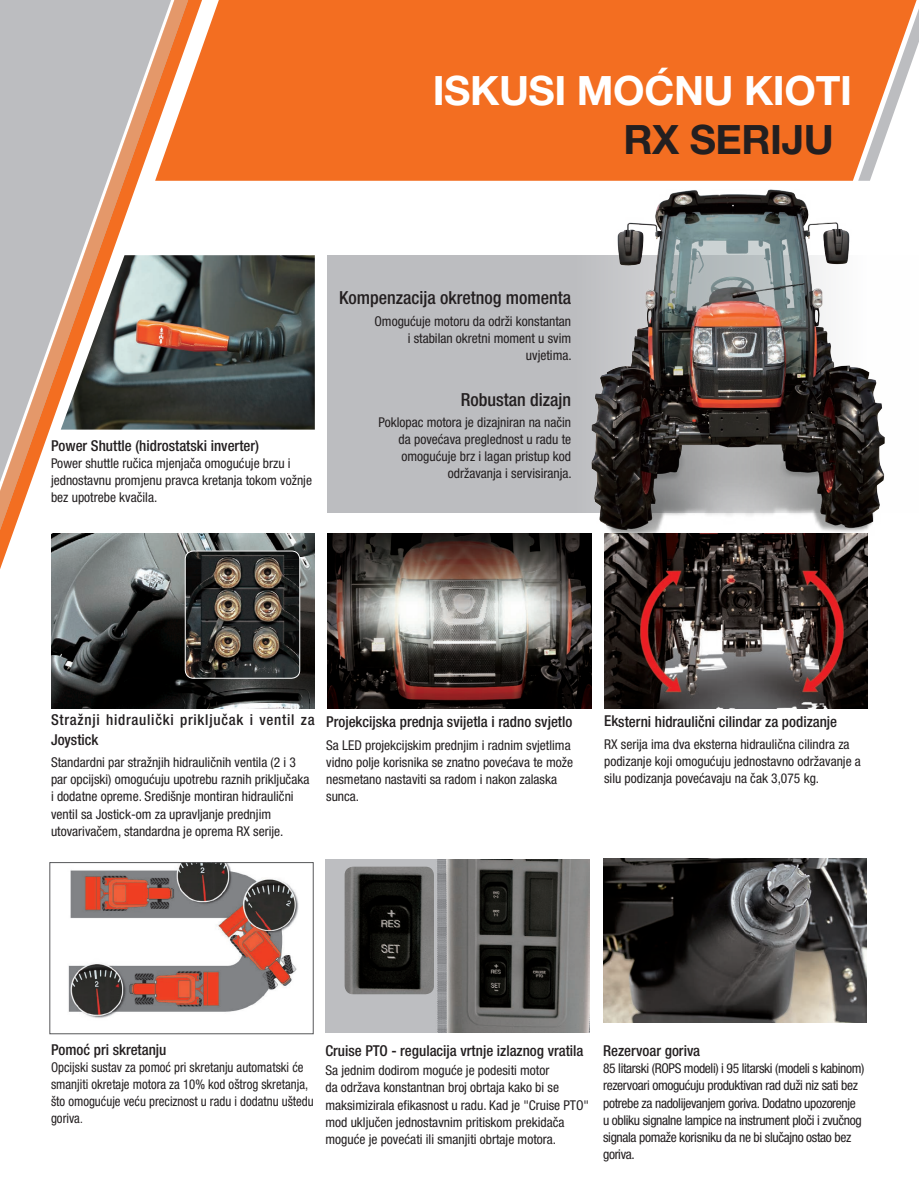
<style>
.page{position:relative;width:919px;height:1191px;background:#fff}
.page>*{position:absolute;margin:0;border:0;box-sizing:border-box;transform-origin:0 0}
.t1{font:700 40.5px "Helvetica Neue LT Pro";letter-spacing:-.01em;color:#fff}
.t2{font:700 40.5px "Helvetica Neue LT Pro";letter-spacing:-.01em;color:#231f20}
.t3{font:500 condensed 18px "Helvetica Neue LT Std";color:#231f20}
.t4{font:500 condensed 18px "Helvetica Neue LT Pro";color:#231f20}
.t5{font:500 condensed 15px "Helvetica Neue LT Std";color:#231f20}
.t6{font:500 condensed 15px "Helvetica Neue LT Pro";color:#231f20}
.t7{font:500 condensed 15px/19.5px "Helvetica Neue LT Pro";letter-spacing:.05em;color:#231f20}
.t8{font:condensed 13.5px/17.2px "Helvetica Neue LT Pro";color:#231f20}
.t9{font:condensed 13.5px/17.2px "Helvetica Neue LT Pro";letter-spacing:-.025em;color:#231f20}
.t10{font:condensed 13.5px/17.2px "Helvetica Neue LT Pro";color:#231f20;scale:.95 1}
.s1{font-family:"Helvetica Neue LT Std"}
.s2{font-size:12px}
</style>
<div class="page">
<svg style="left:0;top:0;width:193px;height:1035px"></svg>
<div style="left:155px;top:0;width:761px;height:181px;background:#f36e21"></div>
<svg style="left:858px;top:8px;width:60px;height:173px"></svg>
<img style="left:604px;top:538px;width:263px;height:170px">
<img style="left:603px;top:858px;width:263px;height:164px">
<div style="left:327px;top:255px;width:591px;height:257px;background:#bcbdc0"></div>
<img style="left:327px;top:534px;width:264px;height:174px">
<img style="left:325px;top:859px;width:264px;height:173px">
<img style="left:51px;top:534px;width:264px;height:174px">
<img style="left:53px;top:864px;width:246px;height:157px">
<div style="left:50px;top:862px;width:263px;height:172px;border:1px solid #57585a"></div>
<img style="left:61px;top:255px;width:254px;height:174px">
<img style="left:185px;top:551px;width:115px;height:127px">
<div style="left:185px;top:551px;width:115px;height:127px;border:1px solid #fff;border-radius:8px"></div>
<img style="left:344px;top:866px;width:90px;height:128px">
<img style="left:591px;top:189px;width:293px;height:349px">
<h1 class="t1" style="left:432px;top:65px;width:421px">ISKUSI MOĆNU KIOTI</h1>
<h1 class="t2" style="left:623px;top:114px;width:212px">RX SERIJU</h1>
<p class="t5" style="left:51px;top:436px;width:209px">Power Shuttle (hidrostatski inverter)</p>
<p class="t8" style="left:51px;top:454px;width:262px">Power shuttle ručica mjenjača omogućuje brzu i jednostavnu promjenu pravca kretanja tokom vožnje bez upotrebe kvačila.</p>
<h2 class="t3" style="left:339px;top:287px;width:233px">Kompenzacija okretnog momenta</h2>
<p class="t8" style="left:374px;top:312px;width:199px;text-align:right">Omogućuje motoru da održi konstantan i stabilan okretni moment u svim uvjetima.</p>
<h2 class="t4" style="left:461px;top:388px;width:112px">Robustan dizajn</h2>
<p class="t8" style="left:378px;top:413px;width:195px;text-align:right">Poklopac motora je dizajniran na način da povećava preglednost u radu te omogućuje brz i lagan pristup kod održavanja i servisiranja.</p>
<p class="t7" style="left:51px;top:710px;width:265px">Stražnji hidraulički priključak i ventil za<br>Joystick</p>
<p class="t8" style="left:51px;top:753px;width:260px">Standardni par stražnjih hidrauličnih ventila (2 i 3 par opcijski) omogućuju upotrebu raznih priključaka i dodatne opreme. Središnje montiran hidraulični ventil sa Jostick-om za upravljanje prednjim utovarivačem, standardna je oprema RX serije.</p>
<p class="t5" style="left:326px;top:713px;width:248px">Projekcijska prednja svijetla i radno svjetlo</p>
<p class="t8" style="left:326px;top:736px;width:248px">Sa LED projekcijskim prednjim i radnim svjetlima vidno polje korisnika se znatno povećava te može nesmetano nastaviti sa radom i nakon zalaska sunca.</p>
<p class="t6" style="left:604px;top:712px;width:234px"><span class="s1">Ek</span>sterni hidraulični cilindar za podizanje</p>
<p class="t8" style="left:604px;top:735px;width:258px">RX serija ima dva eksterna hidraulična cilindra za podizanje koji omogućuju jednostavno održavanje a silu podizanja povećavaju na čak 3,075 kg.</p>
<p class="t6" style="left:51px;top:1040px;width:117px">Pomoć pri skretanju</p>
<p class="t10" style="left:51px;top:1058px;width:278px">Opcijski sustav za pomoć pri skretanju automatski će smanjiti okretaje motora za 10% kod oštrog skretanja, što omogućuje veću preciznost u radu i dodatnu uštedu goriva<span class="s2">.</span></p>
<p class="t5" style="left:325px;top:1042px;width:259px">Cruise PTO - regulacija vrtnje izlaznog vratila</p>
<p class="t8" style="left:325px;top:1061px;width:265px">Sa jednim dodirom moguće je podesiti motor<br>da održava konstantnan broj obrtaja kako bi se maksimizirala efikasnost u radu. Kad je "Cruise PTO" mod uključen jednostavnim pritiskom prekidača moguće je povećati ili smanjiti obrtaje motora.</p>
<p class="t5" style="left:603px;top:1041px;width:99px">Rezervoar goriva</p>
<p class="t9" style="left:603px;top:1059px;width:263px">85 litarski (ROPS modeli) i 95 litarski (modeli s kabinom) rezervoari omogućuju produktivan rad duži niz sati bez potrebe za nadolijevanjem goriva. Dodatno upozorenje u obliku signalne lampice na instrument ploči i zvučnog signala pomaže korisniku da ne bi slučajno ostao bez goriva.</p>
</div>
